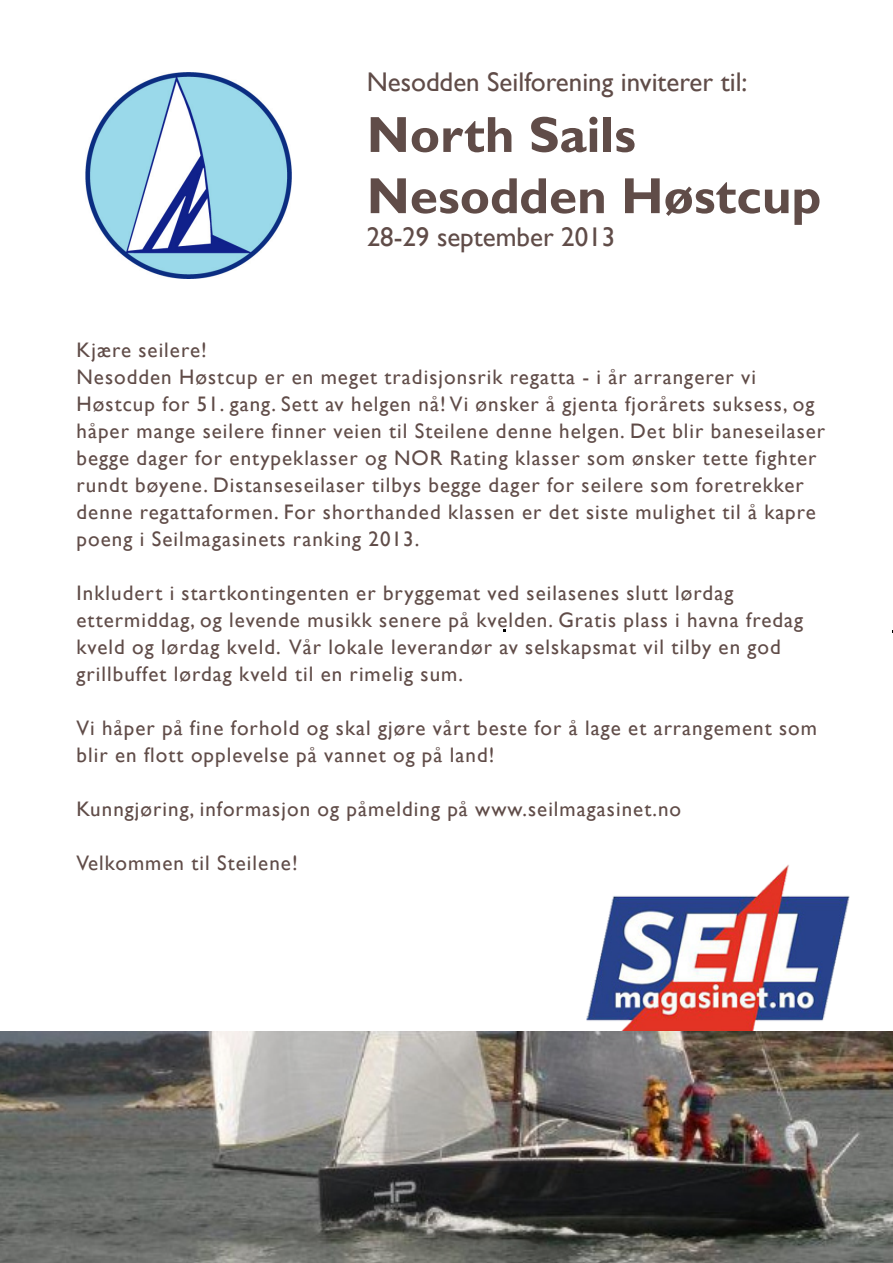
<style>
.page{position:relative;width:893px;height:1263px;background:#fff}
.page>*{position:absolute;margin:0;border:0;box-sizing:border-box;transform-origin:0 0}
.t1{font:700 51px/61.2px "Gill Sans";color:#604c48}
.t2{font:27px "Gill Sans";color:#604c48}
.t3{font:21px/27px "Gill Sans";letter-spacing:.05em;color:#604c48}
</style>
<div class="page">
<img style="left:561px;top:864px;width:315px;height:168px">
<img style="left:85px;top:72px;width:207px;height:206px">
<img style="left:0;top:1032px;width:893px;height:231px">
<p class="t2" style="left:367px;top:66px;width:382px">Nesodden Seilforening inviterer til:</p>
<p class="t1" style="left:367px;top:106px;width:456px">North Sails<br>Nesodden Høstcup</p>
<p class="t2" style="left:367px;top:221px;width:250px">28-29 september 2013</p>
<p class="t3" style="left:77px;top:337px;width:132px">Kjære seilere!</p>
<p class="t3" style="left:77px;top:364px;width:750px">Nesodden Høstcup er en meget tradisjonsrik regatta - i år arrangerer vi Høstcup for 51. gang. Sett av helgen nå! Vi ønsker å gjenta fjorårets suksess, og håper mange seilere finner veien til Steilene denne helgen. Det blir baneseilaser begge dager for entypeklasser og NOR Rating klasser som ønsker tette fighter rundt bøyene. Distanseseilaser tilbys begge dager for seilere som foretrekker denne regattaformen. For shorthanded klassen er det siste mulighet til å kapre poeng i Seilmagasinets ranking 2013.</p>
<p class="t3" style="left:77px;top:580px;width:728px">Inkludert i startkontingenten er bryggemat ved seilasenes slutt lørdag ettermiddag, og levende musikk senere på kvelden. Gratis plass i havna fredag kveld og lørdag kveld. Vår lokale leverandør av selskapsmat vil tilby en god grillbuffet lørdag kveld til en rimelig sum.</p>
<p class="t3" style="left:77px;top:715px;width:742px">Vi håper på fine forhold og skal gjøre vårt beste for å lage et arrangement som blir en flott opplevelse på vannet og på land!</p>
<p class="t3" style="left:77px;top:796px;width:606px">Kunngjøring, informasjon og påmelding på www.seilmagasinet.no</p>
<p class="t3" style="left:77px;top:850px;width:223px">Velkommen til Steilene!</p>
</div>
